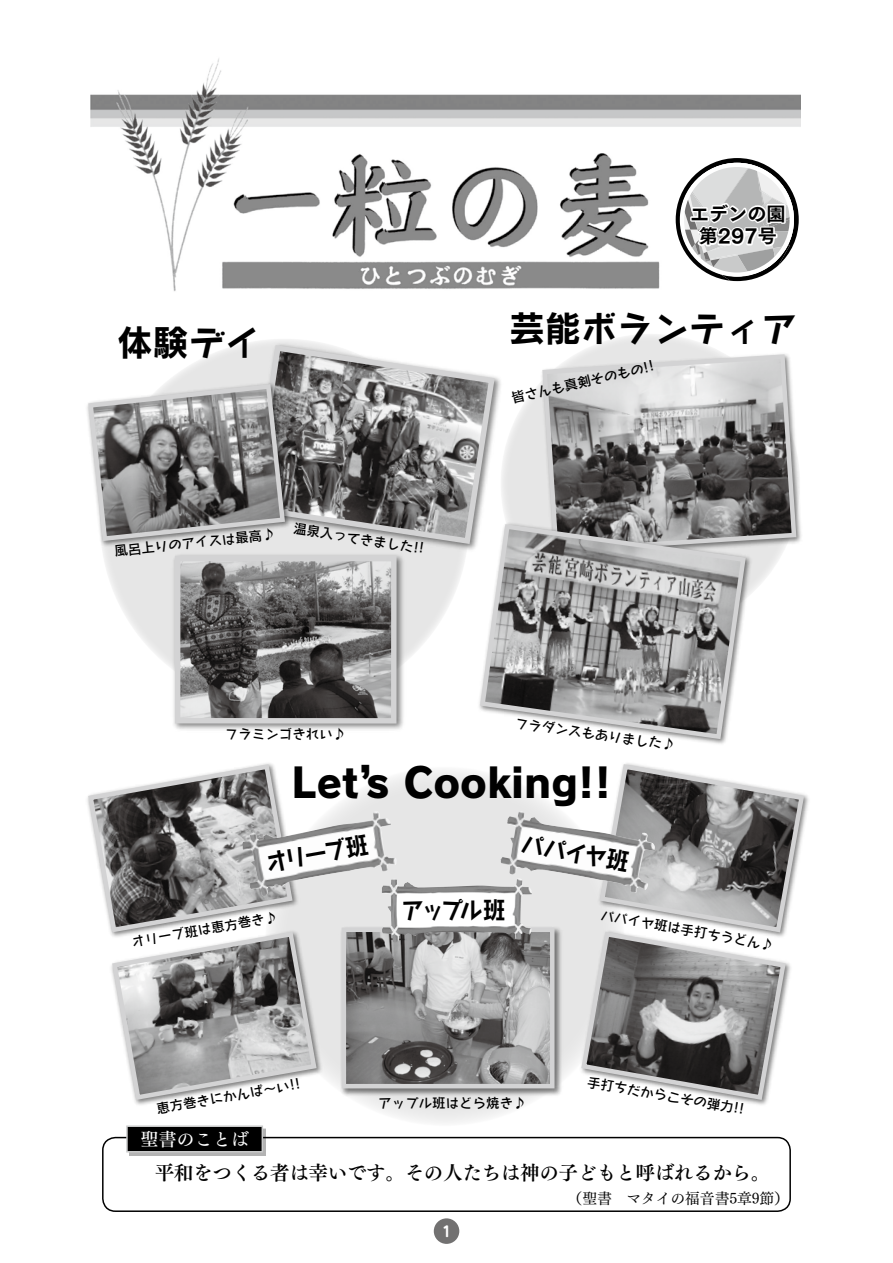
<style>
.page{position:relative;width:893px;height:1263px;background:#fff}
.page>*{position:absolute;margin:0;border:0;box-sizing:border-box;transform-origin:0 0}
.t1{font:40.5px "Rodin Maria Pro EB";color:#000}
.t2{font:36px "Rodin Maria Pro B";color:#000}
.t3{font:24px "Rodin Maria Pro B";letter-spacing:-.125em;color:#000;scale:.95 1}
.t4{font:19.5px "Tsuku Min Pro B";letter-spacing:-.015em;color:#000}
.t5{font:19.2px/22.6px "Tsuku Go Pro E";color:#000;text-align:center}
.t6{font:18px "Tsuku Min Pro D";color:#fff}
.t7{font:14.85px "Tsuku Min Pro M";letter-spacing:-.01em;color:#000}
.t8{font:14.85px "G Maru Go Pro B";color:#fff}
.t9{font:13.5px "Rodin Maria Pro DB";color:#000}
</style>
<div class="page">
<div style="left:265px;top:766px;width:360px;height:360px;background:#e6e6e6;border-radius:50%"></div>
<div style="left:500px;top:334px;width:300px;height:299px;background:#e6e6e6;border-radius:50%"></div>
<div style="left:100px;top:339px;width:369px;height:369px;background:#e6e6e6;border-radius:50%"></div>
<img style="left:91px;top:58px;width:710px;height:234px">
<svg style="left:676px;top:158px;width:123px;height:123px"></svg>
<div style="left:434px;top:1218px;width:25px;height:26px;background:#727171;border-radius:50%"></div>
<div style="left:102px;top:1137px;width:689px;height:75px;border:2px solid #000;border-radius:13px"></div>
<div style="left:129px;top:1128px;width:137px;height:27px;background:#b3b3b3"></div>
<div style="left:127px;top:1126px;width:135px;height:26px;background:#000"></div>
<div style="left:126px;top:1125px;width:137px;height:27px;border:2px solid #c9caca"></div>
<img style="left:338px;top:927px;width:226px;height:171px">
<img style="left:347px;top:932px;width:202px;height:151px">
<div style="left:342px;top:927px;width:212px;height:161px;border:4px solid #d3d3d4"></div>
<svg style="left:87px;top:763px;width:232px;height:339px"></svg>
<svg style="left:579px;top:763px;width:228px;height:339px"></svg>
<img style="left:382px;top:882px;width:150px;height:60px">
<img style="left:242px;top:811px;width:155px;height:85px">
<img style="left:500px;top:811px;width:155px;height:82px">
<img style="left:245px;top:340px;width:260px;height:214px">
<svg style="left:247px;top:342px;width:251px;height:205px"></svg>
<img style="left:101px;top:380px;width:193px;height:170px">
<svg style="left:87px;top:382px;width:200px;height:161px"></svg>
<img style="left:170px;top:551px;width:237px;height:179px">
<img style="left:181px;top:562px;width:210px;height:155px">
<div style="left:175px;top:556px;width:222px;height:167px;border:5px solid #d3d3d4"></div>
<svg style="left:540px;top:352px;width:259px;height:203px"></svg>
<img style="left:476px;top:520px;width:278px;height:224px">
<svg style="left:477px;top:522px;width:271px;height:220px"></svg>
<h2 class="t2" style="left:117px;top:318px;width:145px">体験デイ</h2>
<p class="t9" style="left:114px;top:542px;width:164px;rotate:-6deg">風呂上りのアイスは最高♪</p>
<p class="t9" style="left:295px;top:519px;width:134px;rotate:9deg">温泉入ってきました!!</p>
<p class="t9" style="left:225px;top:725px;width:123px">フラミンゴきれい♪</p>
<h3 class="t5" style="left:690px;top:200px;width:97px">エデンの園第297号</h3>
<h2 class="t2" style="left:509px;top:304px;width:289px">芸能ボランティア</h2>
<p class="t9" style="left:510px;top:389px;width:147px;rotate:-13deg">皆さんも真剣そのもの!!</p>
<p class="t9" style="left:516px;top:714px;width:164px;rotate:8deg">フラダンスもありました♪</p>
<h1 class="t1" style="left:291px;top:754px;width:321px">Let’s Cooking!!</h1>
<h3 class="t3" style="left:263px;top:847px;width:111px;rotate:-10deg">オリーブ班</h3>
<h3 class="t3" style="left:525px;top:827px;width:116px;rotate:10deg">パパイヤ班</h3>
<p class="t9" style="left:130px;top:933px;width:150px;rotate:-10deg">オリーブ班は恵方巻き♪</p>
<p class="t9" style="left:155px;top:1100px;width:147px;rotate:-10deg">恵方巻きにかんぱ～い!!</p>
<h3 class="t6" style="left:140px;top:1123px;width:110px">聖書のことば</h3>
<h3 class="t3" style="left:401px;top:894px;width:111px">アップル班</h3>
<p class="t9" style="left:378px;top:1093px;width:150px">アップル班はどら焼き♪</p>
<p class="t9" style="left:603px;top:906px;width:177px;rotate:10deg">パパイヤ班は手打ちうどん♪</p>
<p class="t9" style="left:589px;top:1073px;width:161px;rotate:10deg">手打ちだからこその弾力!!</p>
<h3 class="t4" style="left:155px;top:1157px;width:617px">平和をつくる者は幸いです。その人たちは神の子どもと呼ばれるから。</h3>
<p class="t8" style="left:442px;top:1221px;width:11px">1</p>
<p class="t7" style="left:568px;top:1185px;width:223px">（聖書　マタイの福音書5章9節）</p>
</div>
